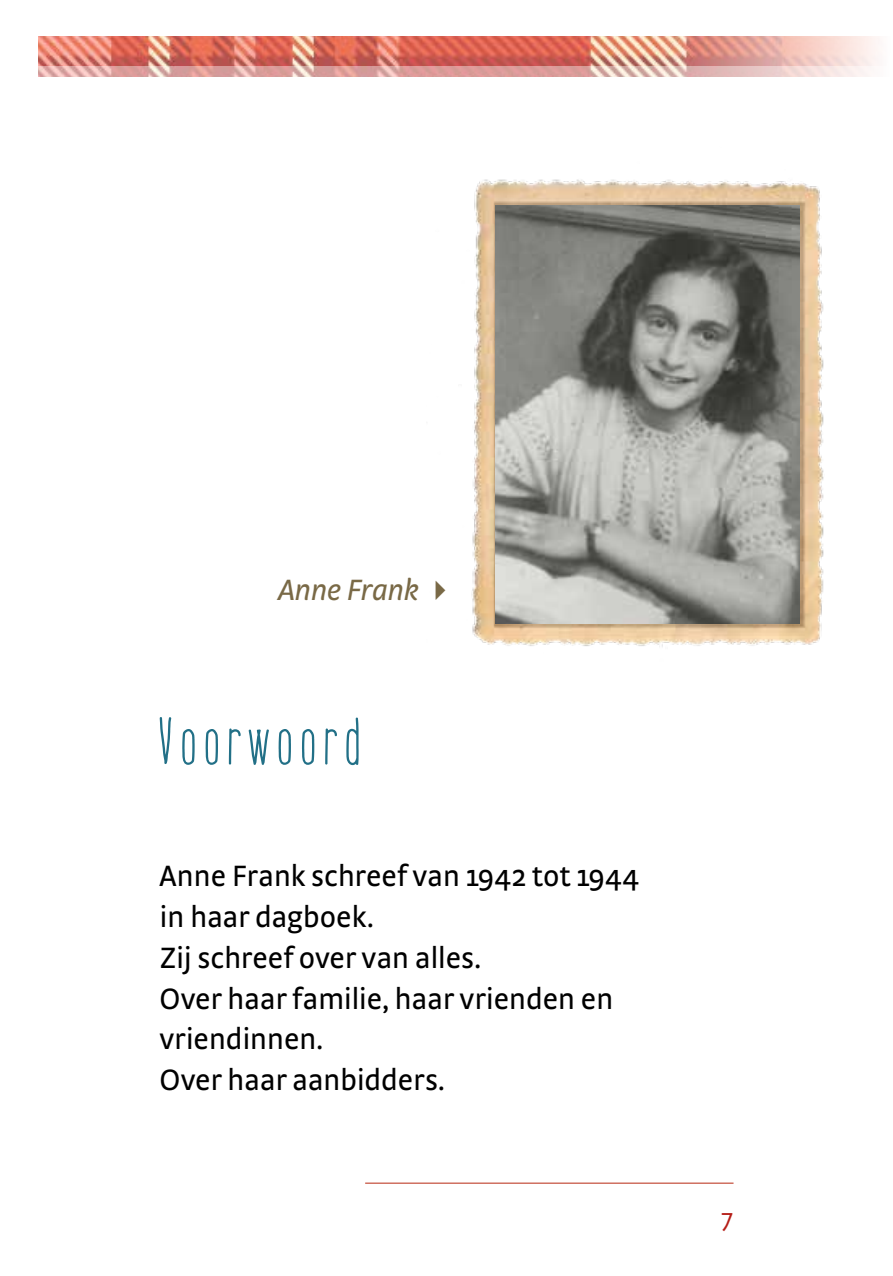
<style>
.page{position:relative;width:893px;height:1276px;background:#fff}
.page>*{position:absolute;margin:0;border:0;box-sizing:border-box;transform-origin:0 0}
.t1{font:700 67.5px "Montana";letter-spacing:.055em;color:#227087}
.t2{font:31.05px/40.7px "Strada OT";letter-spacing:-.01em;color:#000}
.t3{font:italic 31.05px "Strada OT";letter-spacing:-.015em;color:#796946}
.t4{font:27px "Scala Sans Pro";color:#b51d17}
</style>
<div class="page">
<hr style="left:365px;top:1182px;width:368px;height:1px;background:#bf402b">
<img style="left:38px;top:36px;width:841px;height:31px">
<svg style="left:38px;top:67px;width:831px;height:10px;background:#e1b2ae"></svg>
<img style="left:471px;top:179px;width:353px;height:468px">
<img style="left:495px;top:205px;width:305px;height:418px">
<p class="t3" style="left:278px;top:572px;width:178px">Anne Frank ✔</p>
<h1 class="t1" style="left:159px;top:702px;width:206px">Voorwoord</h1>
<p class="t2" style="left:159px;top:855px;width:481px">Anne Frank schreef van 1942 tot 1944 in haar dagboek.<br>Zij schreef over van alles.<br>Over haar familie, haar vrienden en vriendinnen.<br>Over haar aanbidders.</p>
<p class="t4" style="left:721px;top:1202px;width:14px">7</p>
</div>
